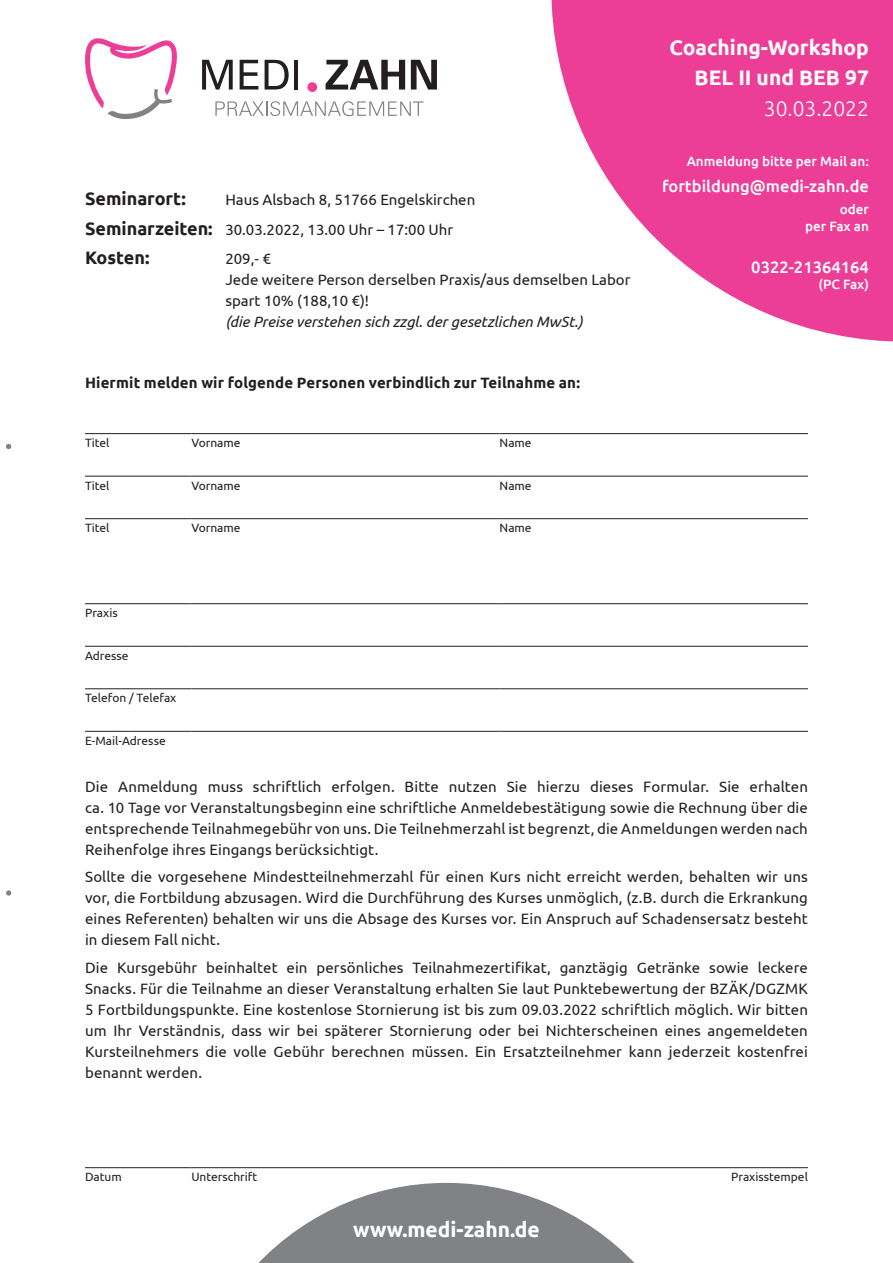
<style>
.page{position:relative;width:893px;height:1263px;background:#fff}
.page>*{position:absolute;margin:0;border:0;box-sizing:border-box;transform-origin:0 0}
.t1{font:700 21px/30px "Ubuntu";color:#fff;text-align:right}
.t2{font:300 21px "Ubuntu";color:#fff}
.t3{font:700 18px "Ubuntu";color:#231f20}
.t4{font:500 16.5px "Ubuntu";color:#fff}
.t5{font:15px/21px "Ubuntu";letter-spacing:.005em;color:#231f20;text-align:justify}
.t6{font:700 15px "Ubuntu";letter-spacing:.01em;color:#231f20}
.t7{font:italic 15px "Ubuntu";color:#231f20}
.t8{font:500 13.5px/16.2px "Ubuntu";color:#fff;text-align:right}
.t9{font:12px "Ubuntu";color:#231f20}
.s1{font-weight:700;font-size:18px}
</style>
<div class="page">
<svg style="left:6px;top:444px;width:5px;height:5px"></svg>
<svg style="left:6px;top:890px;width:5px;height:6px"></svg>
<svg style="left:551px;top:0;width:342px;height:342px;fill:#ed3e97"></svg>
<svg style="left:85px;top:38px;width:92px;height:81px"></svg>
<svg style="left:215px;top:101px;width:209px;height:15px"></svg>
<svg style="left:326px;top:60px;width:79px;height:30px"></svg>
<svg style="left:411px;top:60px;width:26px;height:30px"></svg>
<svg style="left:202px;top:60px;width:31px;height:30px"></svg>
<svg style="left:240px;top:60px;width:18px;height:30px"></svg>
<svg style="left:265px;top:60px;width:24px;height:30px"></svg>
<hr style="left:294px;top:60px;width:4px;height:30px;background:#231f20">
<div style="left:307px;top:82px;width:10px;height:10px;background:#ed3e97;border-radius:50%"></div>
<svg style="left:258px;top:1183px;width:377px;height:80px"></svg>
<hr style="left:85px;top:433px;width:106px;height:1px;background:#231f20">
<hr style="left:191px;top:433px;width:309px;height:1px;background:#231f20">
<hr style="left:500px;top:433px;width:308px;height:1px;background:#231f20">
<hr style="left:85px;top:476px;width:106px;height:1px;background:#231f20">
<hr style="left:191px;top:476px;width:309px;height:1px;background:#231f20">
<hr style="left:500px;top:476px;width:308px;height:1px;background:#231f20">
<hr style="left:85px;top:518px;width:106px;height:1px;background:#231f20">
<hr style="left:191px;top:518px;width:309px;height:1px;background:#231f20">
<hr style="left:500px;top:518px;width:308px;height:1px;background:#231f20">
<hr style="left:85px;top:603px;width:106px;height:1px;background:#231f20">
<hr style="left:191px;top:603px;width:309px;height:1px;background:#231f20">
<hr style="left:500px;top:603px;width:308px;height:1px;background:#231f20">
<hr style="left:85px;top:646px;width:106px;height:1px;background:#231f20">
<hr style="left:191px;top:646px;width:309px;height:1px;background:#231f20">
<hr style="left:500px;top:646px;width:308px;height:1px;background:#231f20">
<hr style="left:85px;top:688px;width:106px;height:1px;background:#231f20">
<hr style="left:191px;top:688px;width:309px;height:1px;background:#231f20">
<hr style="left:500px;top:688px;width:308px;height:1px;background:#231f20">
<hr style="left:85px;top:731px;width:106px;height:1px;background:#231f20">
<hr style="left:191px;top:731px;width:309px;height:1px;background:#231f20">
<hr style="left:500px;top:731px;width:308px;height:1px;background:#231f20">
<hr style="left:85px;top:1167px;width:106px;height:1px;background:#231f20">
<hr style="left:191px;top:1167px;width:309px;height:1px;background:#231f20">
<hr style="left:500px;top:1167px;width:308px;height:1px;background:#231f20">
<p class="t3" style="left:85px;top:188px;width:102px">Seminarort:</p>
<p class="t5" style="left:85px;top:185px;width:392px;line-height:29.5px;text-indent:140px">Haus Alsbach 8, 51766 Engelskirchen<br><span class="s1">Seminarzeiten:</span> 30.03.2022, 13.00 Uhr – 17:00 Uhr</p>
<p class="t3" style="left:85px;top:247px;width:66px">Kosten:</p>
<p class="t5" style="left:225px;top:248px;width:407px;text-align:left">209,- €<br>Jede weitere Person derselben Praxis/aus demselben Labor spart 10% (188,10 €)!</p>
<p class="t7" style="left:225px;top:313px;width:359px">(die Preise verstehen sich zzgl. der gesetzlichen MwSt.)</p>
<p class="t6" style="left:85px;top:374px;width:497px">Hiermit melden wir folgende Personen verbindlich zur Teilnahme an:</p>
<p class="t9" style="left:85px;top:436px;width:26px">Titel</p>
<p class="t9" style="left:191px;top:436px;width:51px">Vorname</p>
<p class="t9" style="left:500px;top:436px;width:34px">Name</p>
<p class="t9" style="left:85px;top:478px;width:26px">Titel</p>
<p class="t9" style="left:191px;top:478px;width:51px">Vorname</p>
<p class="t9" style="left:500px;top:478px;width:34px">Name</p>
<p class="t9" style="left:85px;top:521px;width:26px">Titel</p>
<p class="t9" style="left:191px;top:521px;width:51px">Vorname</p>
<p class="t9" style="left:500px;top:521px;width:34px">Name</p>
<p class="t9" style="left:85px;top:606px;width:34px">Praxis</p>
<p class="t9" style="left:85px;top:648px;width:45px">Adresse</p>
<p class="t9" style="left:85px;top:691px;width:93px">Telefon / Telefax</p>
<p class="t9" style="left:85px;top:733px;width:82px">E-Mail-Adresse</p>
<h1 class="t1" style="left:669px;top:32px;width:201px">Coaching-Workshop<br>BEL II und BEB 97</h1>
<h1 class="t2" style="left:764px;top:96px;width:107px">30.03.2022</h1>
<p class="t8" style="left:687px;top:152px;width:184px">Anmeldung bitte per Mail an:</p>
<p class="t4" style="left:662px;top:176px;width:208px">fortbildung@medi-zahn.de</p>
<p class="t8" style="left:805px;top:201px;width:65px">oder<br>per Fax an</p>
<p class="t4" style="left:751px;top:257px;width:119px">0322-21364164</p>
<p class="t8" style="left:818px;top:276px;width:52px">(PC Fax)</p>
<p class="t5" style="left:85px;top:776px;width:724px">Die Anmeldung muss schriftlich erfolgen. Bitte nutzen Sie hierzu dieses Formular. Sie erhalten ca. 10 Tage vor Veranstaltungsbeginn eine schriftliche Anmeldebestätigung sowie die Rechnung über die entsprechende Teilnahmegebühr von uns. Die Teilnehmerzahl ist begrenzt, die Anmeldungen werden nach Reihenfolge ihres Eingangs berücksichtigt.</p>
<p class="t5" style="left:85px;top:866px;width:724px">Sollte die vorgesehene Mindestteilnehmerzahl für einen Kurs nicht erreicht werden, behalten wir uns vor, die Fortbildung abzusagen. Wird die Durchführung des Kurses unmöglich, (z.B. durch die Erkrankung eines Referenten) behalten wir uns die Absage des Kurses vor. Ein Anspruch auf Schadensersatz besteht in diesem Fall nicht.</p>
<p class="t5" style="left:85px;top:956px;width:724px">Die Kursgebühr beinhaltet ein persönliches Teilnahmezertifikat, ganztägig Getränke sowie leckere Snacks. Für die Teilnahme an dieser Veranstaltung erhalten Sie laut Punktebewertung der BZÄK/DGZMK 5 Fortbildungspunkte. Eine kostenlose Stornierung ist bis zum 09.03.2022 schriftlich möglich. Wir bitten um Ihr Verständnis, dass wir bei späterer Stornierung oder bei Nichterscheinen eines angemeldeten Kursteilnehmers die volle Gebühr berechnen müssen. Ein Ersatzteilnehmer kann jederzeit kostenfrei benannt werden.</p>
<p class="t9" style="left:85px;top:1170px;width:38px">Datum</p>
<p class="t9" style="left:191px;top:1170px;width:68px">Unterschrift</p>
<p class="t9" style="left:731px;top:1170px;width:78px">Praxisstempel</p>
<h1 class="t1" style="left:353px;top:1214px;width:188px">www.medi-zahn.de</h1>
</div>
